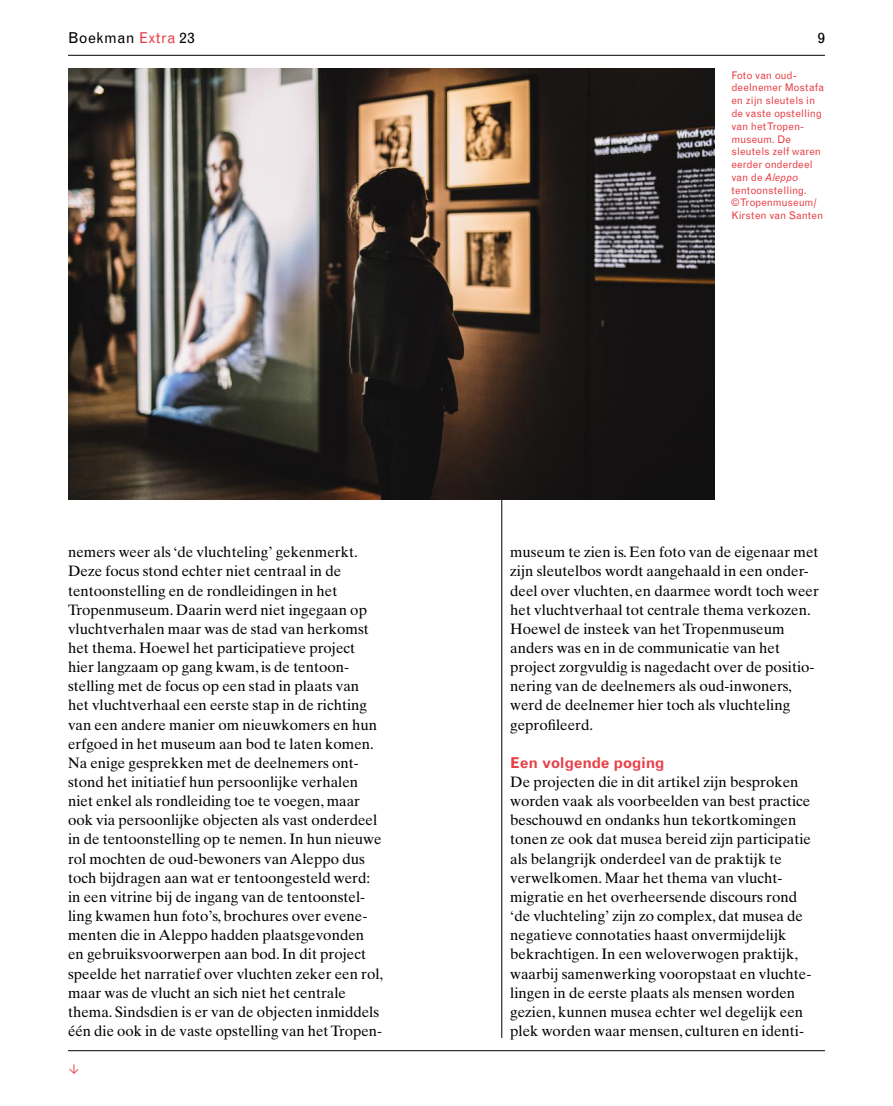
<style>
.page{position:relative;width:893px;height:1106px;background:#fff}
.page>*{position:absolute;margin:0;border:0;box-sizing:border-box;transform-origin:0 0}
.t1{font:15px/19.2px "Times Ten";color:#000}
.t2{font:700 15px "Grotesque";letter-spacing:-.025em;color:#e64148}
.t3{font:15px "Grotesque";letter-spacing:.025em;color:#000}
.t4{font:10.5px/12.8px "Grotesque";color:#e64148}
.s1{color:#e64148}
.s2{font-style:italic}
</style>
<div class="page">
<hr style="left:68px;top:1050px;width:757px;height:1px;background:#000">
<hr style="left:501px;top:68px;width:1px;height:969px;background:#000">
<hr style="left:68px;top:55px;width:757px;height:1px;background:#000">
<img style="left:68px;top:68px;width:646px;height:432px">
<p class="t3" style="left:68px;top:29px;width:128px">Boekman <span class="s1">Extra</span> 23</p>
<p class="t3" style="left:818px;top:29px;width:9px">9</p>
<p class="t4" style="left:731px;top:69px;width:94px">Foto van oud&shy;deelnemer Mostafa en zijn sleutels in de vaste opstelling van het Tropen&shy;museum. De sleutels zelf waren eerder onderdeel van de <span class="s2">Aleppo </span>tentoonstelling.<br>© Tropenmuseum/<br>Kirsten van Santen</p>
<p class="t1" style="left:68px;top:542px;width:317px">nemers weer als ‘de vluchteling’ gekenmerkt.<br>Deze focus stond echter niet centraal in de tentoonstelling en de rondleidingen in het Tropenmuseum. Daarin werd niet ingegaan op vluchtverhalen maar was de stad van herkomst het thema. Hoewel het participatieve project hier langzaam op gang kwam, is de tentoon&shy;stelling met de focus op een stad in plaats van het vluchtverhaal een eerste stap in de richting van een andere manier om nieuwkomers en hun erfgoed in het museum aan bod te laten komen.<br>Na enige gesprekken met de deelnemers ont&shy;stond het initiatief hun persoonlijke verhalen niet enkel als rondleiding toe te voegen, maar ook via persoonlijke objecten als vast onderdeel in de tentoonstelling op te nemen. In hun nieuwe rol mochten de oud-bewoners van Aleppo dus toch bijdragen aan wat er tentoongesteld werd: in een vitrine bij de ingang van de tentoonstel&shy;ling kwamen hun foto’s, brochures over evene&shy;menten die in Aleppo hadden plaatsgevonden en gebruiksvoorwerpen aan bod. In dit project speelde het narratief over vluchten zeker een rol, maar was de vlucht an sich niet het centrale thema. Sindsdien is er van de objecten inmiddels één die ook in de vaste opstelling van het Tropen-</p>
<p class="t1" style="left:510px;top:542px;width:310px">museum te zien is. Een foto van de eigenaar met zijn sleutelbos wordt aangehaald in een onder&shy;deel over vluchten, en daarmee wordt toch weer het vluchtverhaal tot centrale thema verkozen.<br>Hoewel de insteek van het Tropenmuseum anders was en in de communicatie van het project zorgvuldig is nagedacht over de positio&shy;nering van de deelnemers als oud-inwoners, werd de deelnemer hier toch als vluchteling geprofileerd.</p>
<p class="t2" style="left:510px;top:753px;width:156px">Een volgende poging</p>
<p class="t1" style="left:510px;top:772px;width:303px">De projecten die in dit artikel zijn besproken worden vaak als voorbeelden van best practice beschouwd en ondanks hun tekortkomingen tonen ze ook dat musea bereid zijn participatie als belangrijk onderdeel van de praktijk te verwelkomen. Maar het thema van vlucht&shy;migratie en het overheersende discours rond ‘de vluchteling’ zijn zo complex, dat musea de negatieve connotaties haast onvermijdelijk bekrachtigen. In een weloverwogen praktijk, waarbij samenwerking vooropstaat en vluchte&shy;lingen in de eerste plaats als mensen worden gezien, kunnen musea echter wel degelijk een plek worden waar mensen, culturen en identi-</p>
</div>
